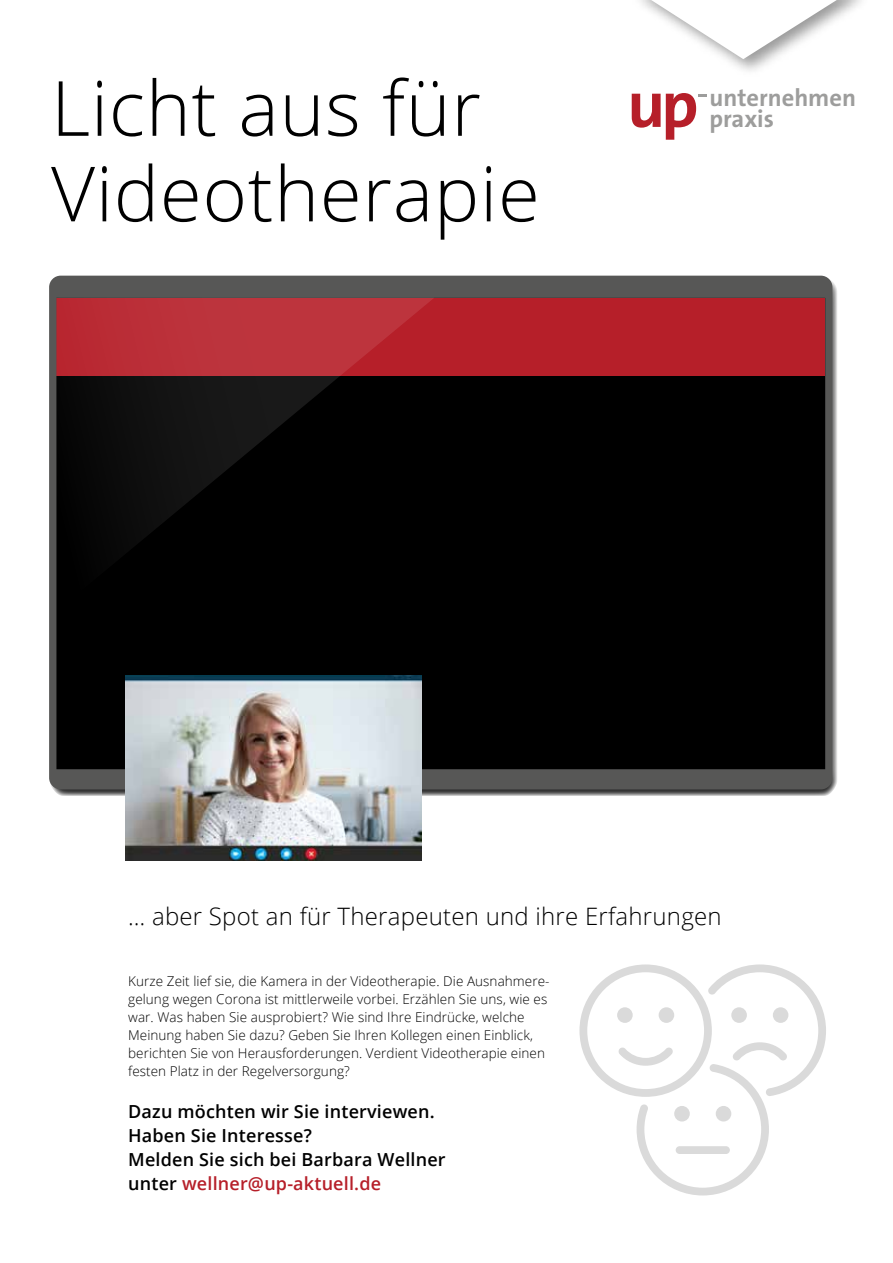
<style>
.page{position:relative;width:893px;height:1263px;background:#fff}
.page>*{position:absolute;margin:0;border:0;box-sizing:border-box;transform-origin:0 0}
.t1{font:300 76.2px "Open Sans";letter-spacing:.01em;color:#000}
.t2{font:700 24.45px "The Sans B W7";color:#9d9d9c}
.t3{font:300 24px "Open Sans";letter-spacing:.01em;color:#000}
.t4{font:600 18px/24px "Open Sans";letter-spacing:.01em;color:#000}
.t5{font:300 13.5px/18px "Open Sans";letter-spacing:.005em;color:#000}
.s1{color:#b61f29}
</style>
<div class="page">
<svg style="left:579px;top:964px;width:247px;height:231px"></svg>
<div style="left:674px;top:1106px;width:16px;height:15px;background:#dadada;border-radius:50%"></div>
<div style="left:716px;top:1106px;width:15px;height:15px;background:#dadada;border-radius:50%"></div>
<div style="left:676px;top:1146px;width:54px;height:8px;background:#dadada;border-radius:4px"></div>
<svg style="left:632px;top:93px;width:74px;height:47px"></svg>
<svg style="left:49px;top:276px;width:783px;height:513px;background:#220f10"></svg>
<svg style="left:57px;top:298px;width:377px;height:313px;background:#320f12"></svg>
<svg style="left:651px;top:0;width:186px;height:59px"></svg>
<img style="left:126px;top:675px;width:295px;height:185px">
<h1 class="t1" style="left:51px;top:56px;width:431px">Licht aus für</h1>
<h1 class="t1" style="left:51px;top:141px;width:490px">Videotherapie</h1>
<h2 class="t2" style="left:710px;top:82px;width:148px">unternehmen</h2>
<h2 class="t2" style="left:710px;top:103px;width:66px">praxis</h2>
<h3 class="t3" style="left:128px;top:900px;width:595px">… aber Spot an für Therapeuten und ihre Erfahrungen</h3>
<p class="t5" style="left:128px;top:972px;width:423px">Kurze Zeit lief sie, die Kamera in der Videotherapie. Die Ausnahmere&shy;gelung wegen Corona ist mittlerweile vorbei. Erzählen Sie uns, wie es war. Was haben Sie ausprobiert? Wie sind Ihre Eindrücke, welche Meinung haben Sie dazu? Geben Sie Ihren Kollegen einen Einblick, berichten Sie von Herausforderungen. Verdient Videotherapie einen festen Platz in der Regelversorgung?</p>
<h3 class="t4" style="left:128px;top:1099px;width:319px">Dazu möchten wir Sie interviewen.<br>Haben Sie Interesse?<br>Melden Sie sich bei Barbara Wellner unter <span class="s1">wellner@up-aktuell.de</span></h3>
</div>
